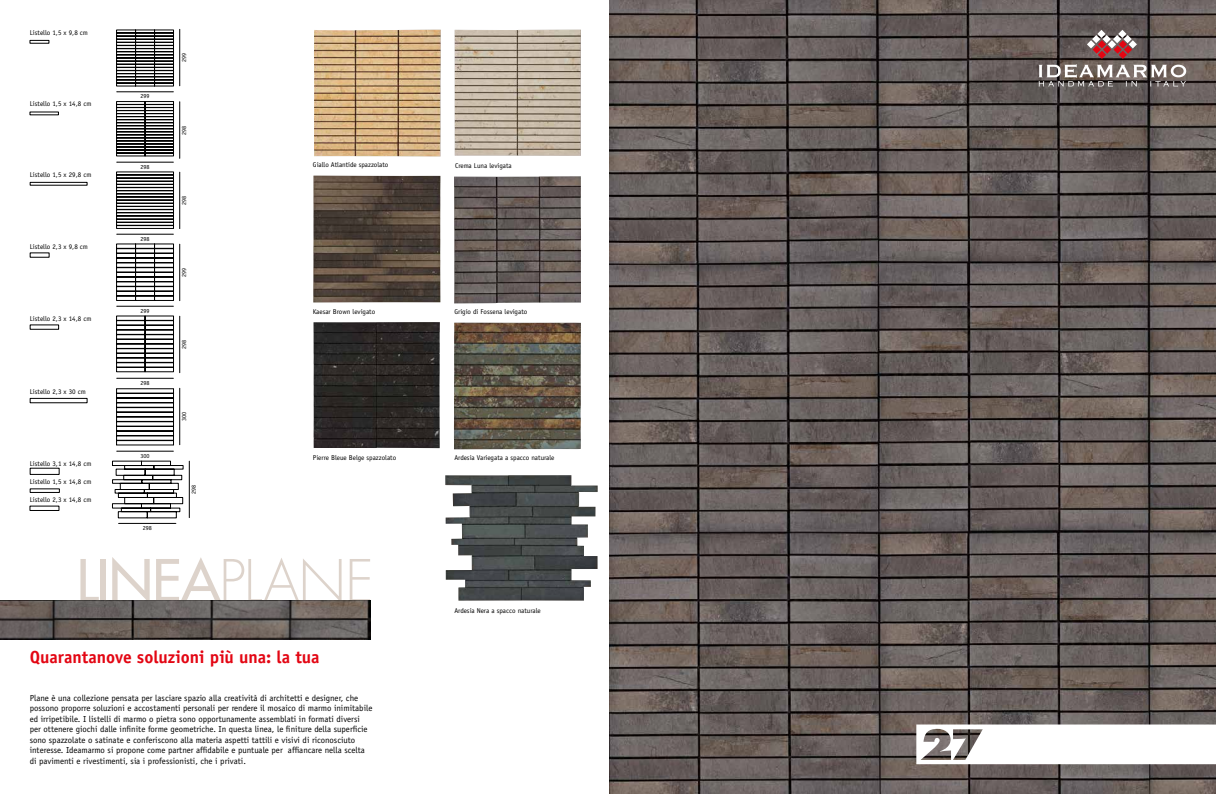
<style>
.page{position:relative;width:1216px;height:794px;background:#fff}
.page>*{position:absolute;margin:0;border:0;box-sizing:border-box;transform-origin:0 0}
.t1{font:500 56.7px "Futura Std";letter-spacing:-.02em;color:#ddd3cb}
.t2{font:700 17.5px "Officina Sans Std";letter-spacing:-.005em;color:#e30613}
.t3{font:8.75px/10.5px "Officina Sans Std";color:#000}
.t4{font:7px "Officina Sans Std";color:#000}
.t5{font:6.12px "Officina Sans Std";color:#000}
.s1{font-weight:300}
</style>
<div class="page">
<img style="left:313px;top:322px;width:127px;height:126px">
<img style="left:445px;top:475px;width:152px;height:125px">
<img style="left:454px;top:323px;width:127px;height:126px">
<img style="left:609px;top:0;width:606px;height:794px">
<svg style="left:916px;top:724px;width:299px;height:40px"></svg>
<img style="left:0;top:600px;width:370px;height:40px">
<img style="left:454px;top:176px;width:127px;height:127px">
<img style="left:454px;top:30px;width:127px;height:126px">
<img style="left:313px;top:176px;width:127px;height:126px">
<img style="left:314px;top:30px;width:126px;height:126px">
<hr style="left:189px;top:461px;width:1px;height:56px;background:#000">
<svg style="left:112px;top:461px;width:71px;height:63px"></svg>
<div style="left:30px;top:398px;width:57px;height:5px;border:1px solid #000"></div>
<svg style="left:116px;top:388px;width:64px;height:57px"></svg>
<hr style="left:117px;top:451px;width:56px;height:1px;background:#000">
<svg style="left:116px;top:316px;width:64px;height:63px"></svg>
<svg style="left:116px;top:244px;width:64px;height:63px"></svg>
<div style="left:30px;top:40px;width:19px;height:3px;border:1px solid #000"></div>
<hr style="left:117px;top:92px;width:56px;height:1px;background:#000">
<svg style="left:116px;top:29px;width:64px;height:63px"></svg>
<svg style="left:116px;top:101px;width:64px;height:62px"></svg>
<div style="left:30px;top:182px;width:57px;height:3px;border:1px solid #000"></div>
<svg style="left:116px;top:171px;width:64px;height:64px"></svg>
<svg style="left:1038px;top:30px;width:148px;height:57px;background:#796a68"></svg>
<p class="t4" style="left:30px;top:28px;width:60px">Listello 1,5 x 9,8 cm</p>
<p class="t4" style="left:30px;top:100px;width:63px">Listello 1,5 x 14,8 cm</p>
<p class="t4" style="left:30px;top:170px;width:63px">Listello 1,5 x 29,8 cm</p>
<p class="t4" style="left:30px;top:242px;width:60px">Listello 2,3 x 9,8 cm</p>
<p class="t4" style="left:30px;top:314px;width:63px">Listello 2,3 x 14,8 cm</p>
<p class="t4" style="left:30px;top:388px;width:58px">Listello 2,3 x 30 cm</p>
<p class="t4" style="left:30px;top:459px;width:63px">Listello 3,1 x 14,8 cm</p>
<p class="t4" style="left:30px;top:477px;width:63px">Listello 1,5 x 14,8 cm</p>
<p class="t4" style="left:30px;top:495px;width:63px">Listello 2,3 x 14,8 cm</p>
<p class="t5" style="left:140px;top:92px;width:11px">299</p>
<p class="t5" style="left:140px;top:163px;width:11px">298</p>
<p class="t5" style="left:140px;top:235px;width:11px">298</p>
<p class="t5" style="left:140px;top:307px;width:11px">299</p>
<p class="t5" style="left:140px;top:379px;width:11px">298</p>
<p class="t5" style="left:140px;top:452px;width:11px">300</p>
<p class="t5" style="left:143px;top:524px;width:11px">298</p>
<p class="t5" style="left:180px;top:62px;width:11px;rotate:-90deg">299</p>
<p class="t5" style="left:180px;top:135px;width:11px;rotate:-90deg">298</p>
<p class="t5" style="left:180px;top:205px;width:11px;rotate:-90deg">298</p>
<p class="t5" style="left:180px;top:277px;width:11px;rotate:-90deg">299</p>
<p class="t5" style="left:180px;top:349px;width:11px;rotate:-90deg">298</p>
<p class="t5" style="left:180px;top:421px;width:11px;rotate:-90deg">300</p>
<p class="t5" style="left:190px;top:494px;width:11px;rotate:-90deg">298</p>
<p class="t4" style="left:313px;top:160px;width:77px">Giallo Atlantide spazzolato</p>
<p class="t4" style="left:313px;top:308px;width:64px">Kaesar Brown levigato</p>
<p class="t4" style="left:313px;top:453px;width:85px">Pierre Bleue Belge spazzolato</p>
<h1 class="t1" style="left:76px;top:545px;width:299px">LINEA<span class="s1">PLANE</span></h1>
<h2 class="t2" style="left:30px;top:646px;width:291px">Quarantanove soluzioni più una: la tua</h2>
<p class="t3" style="left:30px;top:693px;width:344px">Plane è una collezione pensata per lasciare spazio alla creatività di architetti e designer, che possono proporre soluzioni e accostamenti personali per rendere il mosaico di marmo inimitabile ed irripetibile. I listelli di marmo o pietra sono opportunamente assemblati in formati diversi per ottenere giochi dalle infinite forme geometriche. In questa linea, le finiture della superficie sono spazzolate o satinate e conferiscono alla materia aspetti tattili e visivi di riconosciuto interesse. Ideamarmo si propone come partner affidabile e puntuale per affiancare nella scelta di pavimenti e rivestimenti, sia i professionisti, che i privati.</p>
<p class="t4" style="left:455px;top:161px;width:58px">Crema Luna levigata</p>
<p class="t4" style="left:454px;top:308px;width:74px">Grigio di Fossena levigato</p>
<p class="t4" style="left:454px;top:453px;width:102px">Ardesia Variegata a spacco naturale</p>
<p class="t4" style="left:454px;top:606px;width:88px">Ardesia Nera a spacco naturale</p>
</div>
